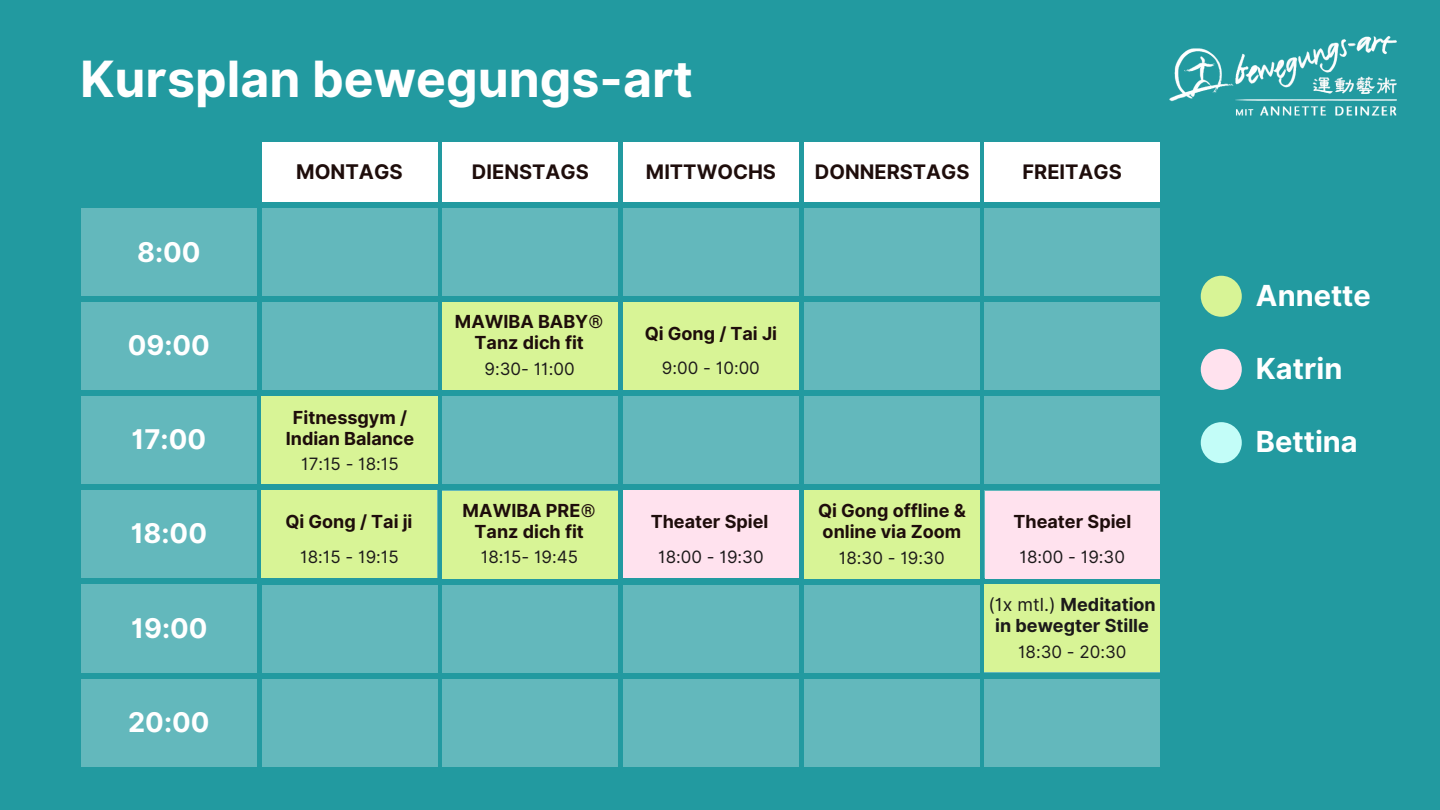
<style>
.page{position:relative;width:1440px;height:810px;background:#229aa0}
.page>*{position:absolute;margin:0;border:0;box-sizing:border-box;transform-origin:0 0}
.t1{font:700 50px "Inter";color:#fff}
.t2{font:700 29px "Inter";color:#fff}
.t3{font:700 27.2px "Inter";color:#fff}
.t4{font:700 20.2px "Inter";color:#1e0d0b}
.t5{font:700 20px "Inter";color:#1e0d0b}
.t6{font:700 18px/21px "Inter";color:#1e0d0b;text-align:center}
.t7{font:700 18px/21px "Inter";color:#1c191a;text-align:center}
.t8{font:17px "Inter";color:#1c191a}
.s1{font-weight:400}
</style>
<div class="page">
<div style="left:81px;top:302px;width:176px;height:88px;background:#63b8bc"></div>
<div style="left:262px;top:302px;width:176px;height:88px;background:#63b8bc"></div>
<div style="left:804px;top:302px;width:176px;height:88px;background:#63b8bc"></div>
<div style="left:985px;top:302px;width:175px;height:88px;background:#63b8bc"></div>
<div style="left:81px;top:208px;width:176px;height:88px;background:#63b8bc"></div>
<div style="left:262px;top:208px;width:175px;height:88px;background:#63b8bc"></div>
<div style="left:442px;top:208px;width:176px;height:88px;background:#63b8bc"></div>
<div style="left:623px;top:208px;width:176px;height:88px;background:#63b8bc"></div>
<div style="left:804px;top:208px;width:176px;height:88px;background:#63b8bc"></div>
<div style="left:985px;top:208px;width:175px;height:88px;background:#63b8bc"></div>
<div style="left:81px;top:396px;width:176px;height:88px;background:#63b8bc"></div>
<div style="left:442px;top:396px;width:176px;height:88px;background:#63b8bc"></div>
<div style="left:623px;top:396px;width:176px;height:88px;background:#63b8bc"></div>
<div style="left:804px;top:396px;width:176px;height:88px;background:#63b8bc"></div>
<div style="left:985px;top:396px;width:175px;height:88px;background:#63b8bc"></div>
<div style="left:81px;top:490px;width:176px;height:88px;background:#63b8bc"></div>
<div style="left:81px;top:585px;width:176px;height:88px;background:#63b8bc"></div>
<div style="left:262px;top:585px;width:176px;height:87px;background:#63b8bc"></div>
<div style="left:442px;top:585px;width:176px;height:87px;background:#63b8bc"></div>
<div style="left:623px;top:585px;width:176px;height:87px;background:#63b8bc"></div>
<div style="left:804px;top:585px;width:176px;height:87px;background:#63b8bc"></div>
<div style="left:81px;top:679px;width:176px;height:88px;background:#63b8bc"></div>
<div style="left:262px;top:679px;width:175px;height:88px;background:#63b8bc"></div>
<div style="left:442px;top:679px;width:176px;height:88px;background:#63b8bc"></div>
<div style="left:623px;top:679px;width:176px;height:88px;background:#63b8bc"></div>
<div style="left:804px;top:679px;width:176px;height:88px;background:#63b8bc"></div>
<div style="left:985px;top:679px;width:175px;height:88px;background:#63b8bc"></div>
<div style="left:262px;top:143px;width:176px;height:59px;background:#fff"></div>
<div style="left:442px;top:143px;width:176px;height:59px;background:#fff"></div>
<div style="left:623px;top:143px;width:176px;height:59px;background:#fff"></div>
<div style="left:804px;top:143px;width:176px;height:59px;background:#fff"></div>
<div style="left:985px;top:143px;width:175px;height:59px;background:#fff"></div>
<div style="left:623px;top:302px;width:176px;height:88px;background:#d8f496"></div>
<div style="left:262px;top:396px;width:176px;height:87px;background:#d8f496"></div>
<div style="left:623px;top:490px;width:176px;height:88px;background:#ffe2ee"></div>
<div style="left:262px;top:490px;width:175px;height:88px;background:#d8f496"></div>
<div style="left:804px;top:490px;width:176px;height:89px;background:#d8f496"></div>
<div style="left:1201px;top:276px;width:41px;height:41px;background:#d8f496;border-radius:50%"></div>
<div style="left:1201px;top:349px;width:41px;height:41px;background:#ffe2ee;border-radius:50%"></div>
<div style="left:1201px;top:422px;width:41px;height:41px;background:#c3fdf8;border-radius:50%"></div>
<img style="left:1169px;top:36px;width:228px;height:80px">
<div style="left:985px;top:491px;width:175px;height:87px;background:#ffe2ee"></div>
<div style="left:985px;top:585px;width:175px;height:87px;background:#d8f496"></div>
<div style="left:442px;top:302px;width:176px;height:88px;background:#d8f496"></div>
<div style="left:442px;top:491px;width:176px;height:87px;background:#d8f496"></div>
<h1 class="t1" style="left:80px;top:42px;width:614px">Kursplan bewegungs-art</h1>
<h3 class="t3" style="left:137px;top:232px;width:65px">8:00</h3>
<h3 class="t3" style="left:128px;top:325px;width:84px">09:00</h3>
<h3 class="t3" style="left:132px;top:419px;width:76px">17:00</h3>
<h3 class="t3" style="left:131px;top:514px;width:78px">18:00</h3>
<h3 class="t3" style="left:131px;top:609px;width:78px">19:00</h3>
<h3 class="t3" style="left:128px;top:703px;width:83px">20:00</h3>
<p class="t4" style="left:296px;top:157px;width:108px">MONTAGS</p>
<p class="t5" style="left:472px;top:157px;width:118px">DIENSTAGS</p>
<p class="t5" style="left:646px;top:157px;width:132px">MITTWOCHS</p>
<p class="t5" style="left:815px;top:157px;width:156px">DONNERSTAGS</p>
<p class="t5" style="left:1023px;top:157px;width:101px">FREITAGS</p>
<p class="t6" style="left:286px;top:408px;width:130px">Fitnessgym /<br>Indian Balance</p>
<p class="t8" style="left:301px;top:451px;width:99px">17:15 - 18:15</p>
<p class="t6" style="left:285px;top:511px;width:129px">Qi Gong / Tai ji</p>
<p class="t8" style="left:300px;top:545px;width:100px">18:15 - 19:15</p>
<p class="t6" style="left:455px;top:311px;width:150px">MAWIBA BABY®<br>Tanz dich fit</p>
<p class="t8" style="left:484px;top:356px;width:92px">9:30- 11:00</p>
<p class="t6" style="left:463px;top:500px;width:135px">MAWIBA PRE®<br>Tanz dich fit</p>
<p class="t8" style="left:481px;top:545px;width:99px">18:15- 19:45</p>
<p class="t6" style="left:645px;top:323px;width:134px">Qi Gong / Tai Ji</p>
<p class="t8" style="left:662px;top:356px;width:99px">9:00 - 10:00</p>
<p class="t6" style="left:651px;top:511px;width:119px">Theater Spiel</p>
<p class="t8" style="left:658px;top:545px;width:107px">18:00 - 19:30</p>
<p class="t6" style="left:818px;top:500px;width:149px;text-align:left">Qi Gong offline &amp; online via Zoom</p>
<p class="t8" style="left:839px;top:545px;width:107px">18:30 - 19:30</p>
<p class="t6" style="left:1014px;top:511px;width:119px">Theater Spiel</p>
<p class="t8" style="left:1020px;top:545px;width:107px">18:00 - 19:30</p>
<p class="t7" style="left:988px;top:594px;width:169px"><span class="s1">(1x mtl.)</span> Meditation in bewegter Stille</p>
<p class="t8" style="left:1018px;top:639px;width:110px">18:30 - 20:30</p>
<h2 class="t2" style="left:1256px;top:274px;width:116px">Annette</h2>
<h2 class="t2" style="left:1256px;top:347px;width:88px">Katrin</h2>
<h2 class="t2" style="left:1256px;top:421px;width:103px">Bettina</h2>
</div>
